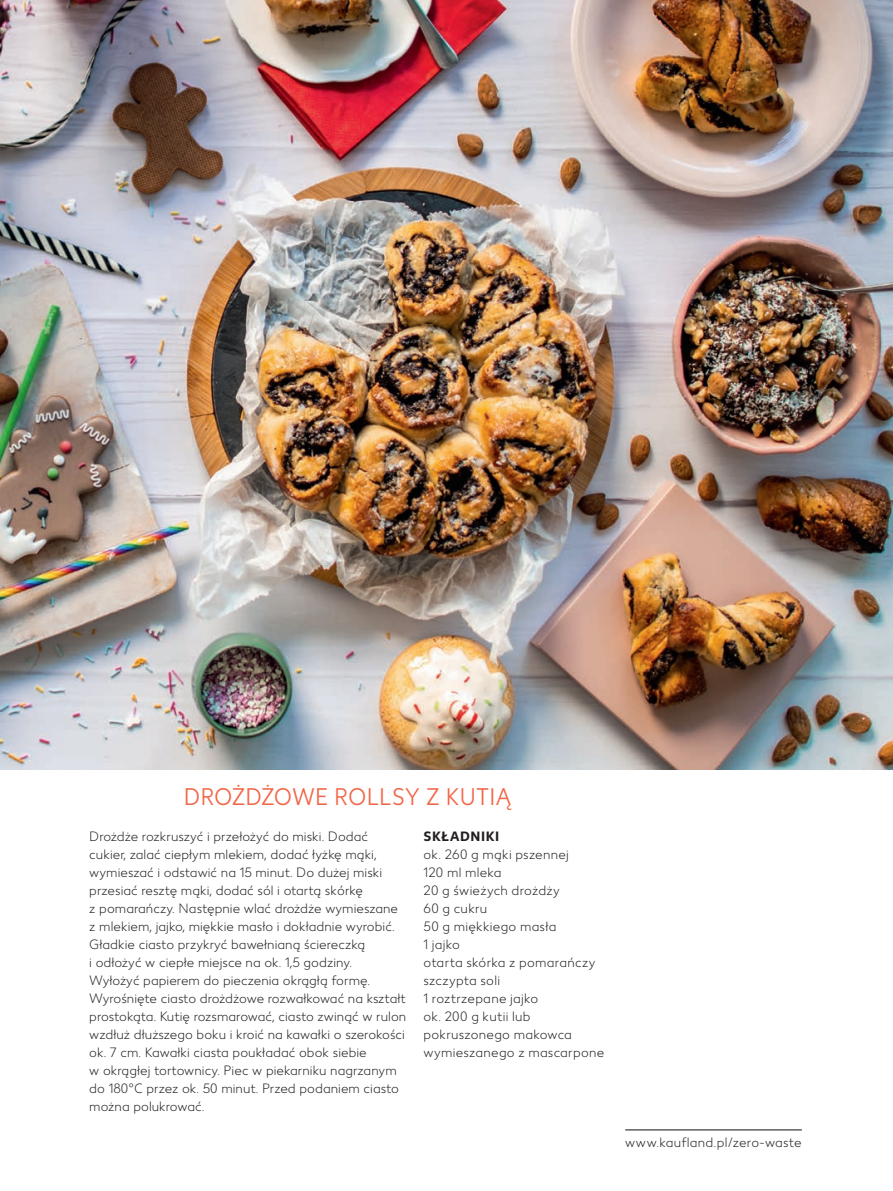
<style>
.page{position:relative;width:893px;height:1191px;background:#fff}
.page>*{position:absolute;margin:0;border:0;box-sizing:border-box;transform-origin:0 0}
.t1{font:24px "Kaufland";color:#f26648;scale:.93 1}
.Kaufland_light_9_12{font:300 13.5px/18px "Kaufland";letter-spacing:.005em;color:#231f20}
.SKLADNIKI{font:700 13.5px "Kaufland";letter-spacing:.035em;color:#231f20}
</style>
<div class="page">
<img style="left:0;top:0;width:893px;height:769px">
<hr style="left:625px;top:1129px;width:177px;height:1px;background:#231f20">
<p class="t1" style="left:184px;top:783px;width:354px">DROŻDŻOWE ROLLSY Z KUTIĄ</p>
<p class="Kaufland_light_9_12" style="left:89px;top:828px;width:310px">Drożdże rozkruszyć i przełożyć do miski. Dodać cukier, zalać ciepłym mlekiem, dodać łyżkę mąki, wymieszać i odstawić na 15 minut. Do dużej miski przesiać resztę mąki, dodać sól i otartą skórkę<br>z pomarańczy. Następnie wlać drożdże wymieszane z mlekiem, jajko, miękkie masło i dokładnie wyrobić.<br>Gładkie ciasto przykryć bawełnianą ściereczką<br>i odłożyć w ciepłe miejsce na ok. 1,5 godziny.</p>
<p class="Kaufland_light_9_12" style="left:89px;top:972px;width:318px">Wyłożyć papierem do pieczenia okrągłą formę.<br>Wyrośnięte ciasto drożdżowe rozwałkować na kształt prostokąta. Kutię rozsmarować, ciasto zwinąć w rulon wzdłuż dłuższego boku i kroić na kawałki o szerokości ok. 7 cm. Kawałki ciasta poukładać obok siebie<br>w okrągłej tortownicy. Piec w piekarniku nagrzanym do 180°C przez ok. 50 minut. Przed podaniem ciasto można polukrować.</p>
<p class="SKLADNIKI" style="left:423px;top:828px;width:77px">SKŁADNIKI</p>
<p class="Kaufland_light_9_12" style="left:423px;top:846px;width:147px">ok. 260 g mąki pszennej</p>
<p class="Kaufland_light_9_12" style="left:423px;top:864px;width:80px">120 ml mleka</p>
<p class="Kaufland_light_9_12" style="left:423px;top:882px;width:138px">20 g świeżych drożdży</p>
<p class="Kaufland_light_9_12" style="left:423px;top:900px;width:65px">60 g cukru</p>
<p class="Kaufland_light_9_12" style="left:423px;top:918px;width:134px">50 g miękkiego masła</p>
<p class="Kaufland_light_9_12" style="left:423px;top:936px;width:38px">1 jajko</p>
<p class="Kaufland_light_9_12" style="left:423px;top:954px;width:174px">otarta skórka z pomarańczy</p>
<p class="Kaufland_light_9_12" style="left:423px;top:972px;width:78px">szczypta soli</p>
<p class="Kaufland_light_9_12" style="left:423px;top:990px;width:116px">1 roztrzepane jajko</p>
<p class="Kaufland_light_9_12" style="left:423px;top:1008px;width:182px">ok. 200 g kutii lub pokruszonego makowca wymieszanego z mascarpone</p>
<p class="Kaufland_light_9_12" style="left:625px;top:1134px;width:178px">www.kaufland.pl/zero-waste</p>
</div>
